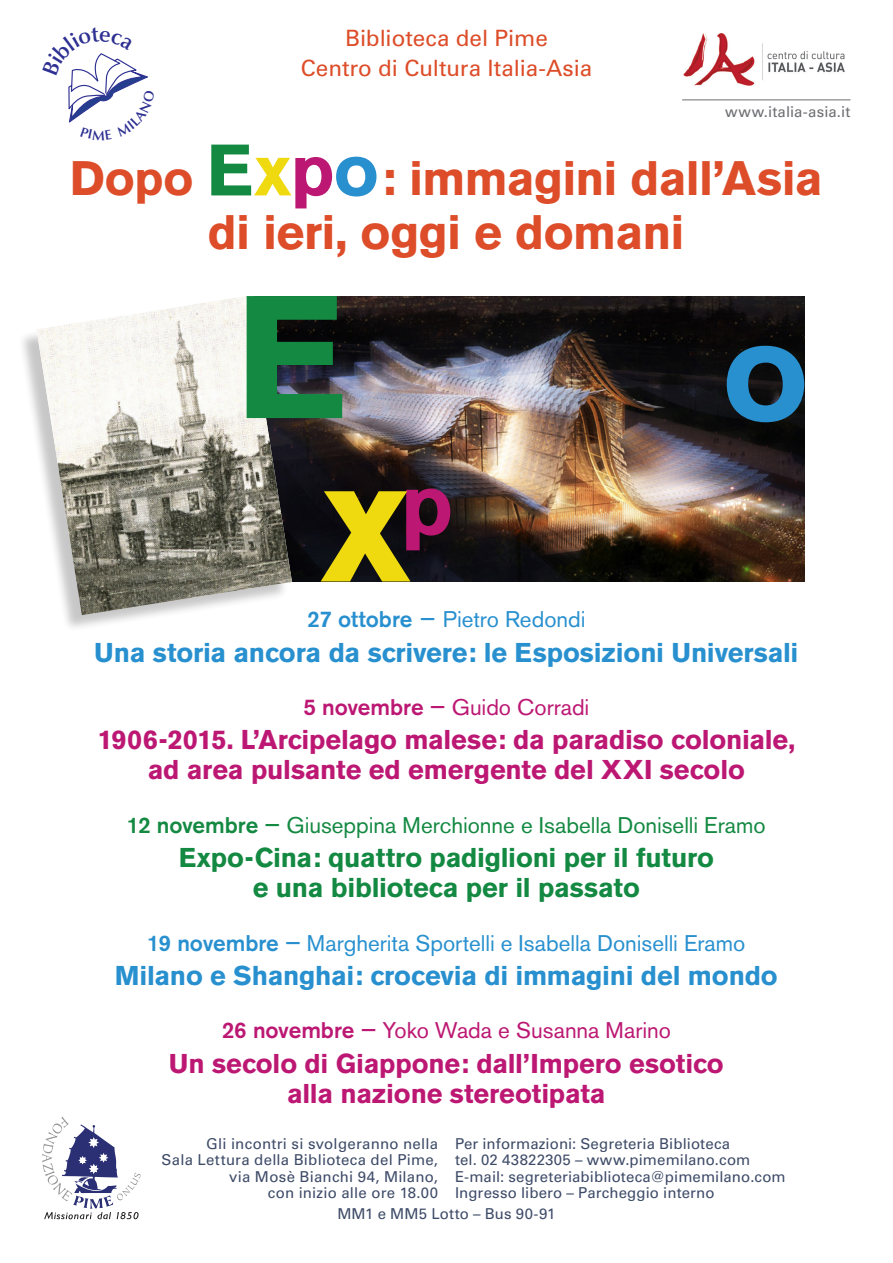
<style>
.page{position:relative;width:893px;height:1263px;background:#fff}
.page>*{position:absolute;margin:0;border:0;box-sizing:border-box;transform-origin:0 0}
._02_titolo{font:700 48px/54px "Akzidenz Grotesk BE";letter-spacing:-.015em;color:#dd4d29;text-align:center}
._07_titoloTxt{font:700 27px/30px "Akzidenz Grotesk BE";letter-spacing:-.005em;color:#bc1873;text-align:center}
._07_titoloTxt-2{font:700 27px "Akzidenz Grotesk BE";letter-spacing:-.005em;color:#2890cf}
._07_titoloTxt-3{font:700 27px/30px "Akzidenz Grotesk BE";letter-spacing:-.005em;color:#138942;text-align:center}
._07_titoloTxt-4{font:22.5px "Akzidenz Grotesk BE";color:#2890cf}
._07_titoloTxt-5{font:22.5px "Akzidenz Grotesk BE";color:#bc1873}
._07_titoloTxt-6{font:22.5px "Akzidenz Grotesk BE";color:#138942}
.relatori{font:22.5px/30px "Univers LT Std";letter-spacing:-.005em;color:#dd4d29;text-align:center}
._06_txt{font:15px/16.5px "Univers LT Std";letter-spacing:.01em;color:#3e4b68;text-align:right}
._00_frase{font:15px "Univers LT Std";letter-spacing:.01em;color:#6d6e72}
.s1{font-size:72px;color:#138942}
.s2{font-size:72px;color:#efda10}
.s3{font-size:72px;color:#bc1873}
.s4{font-size:72px;color:#2890cf}
.s5{font-weight:500}
.s6{font-size:27px}
</style>
<div class="page">
<svg style="left:42px;top:1116px;width:99px;height:104px"></svg>
<hr style="left:682px;top:100px;width:168px;height:1px;background:#6d6e72">
<img style="left:292px;top:296px;width:512px;height:286px">
<div style="left:18px;top:298px;width:270px;height:335px;background:#231f20;opacity:.25"></div>
<img style="left:36px;top:296px;width:256px;height:319px">
<svg style="left:727px;top:344px;width:77px;height:78px;background:#1d5b81"></svg>
<svg style="left:321px;top:488px;width:129px;height:93px;background:#795a1f"></svg>
<svg style="left:247px;top:296px;width:95px;height:122px;background:#18683b"></svg>
<img style="left:683px;top:32px;width:162px;height:54px">
<svg style="left:68px;top:53px;width:80px;height:70px"></svg>
<p class="relatori" style="left:301px;top:24px;width:293px">Biblioteca del Pime<br>Centro di Cultura Italia-Asia</p>
<p class="_00_frase" style="left:725px;top:103px;width:127px">www.italia-asia.it</p>
<p class="_02_titolo" style="left:70px;top:152px;width:755px">Dopo <span class="s1">E</span><span class="s2">x</span><span class="s3">p</span><span class="s4">o</span>: immagini dall’Asia di ieri, oggi e domani</p>
<p class="_07_titoloTxt-4" style="left:307px;top:606px;width:280px"><span class="s5">27 ottobre</span> <span class="s6">–</span> Pietro Redondi</p>
<p class="_07_titoloTxt-2" style="left:94px;top:636px;width:706px">Una storia ancora da scrivere: le Esposizioni Universali</p>
<p class="_07_titoloTxt-5" style="left:303px;top:694px;width:287px"><span class="s5">5 novembre</span> <span class="s6">–</span> Guido Corradi</p>
<p class="_07_titoloTxt" style="left:97px;top:725px;width:699px">1906-2015. L’Arcipelago malese: da paradiso coloniale, ad area pulsante ed emergente del XXI secolo</p>
<p class="_07_titoloTxt-6" style="left:127px;top:811px;width:640px"><span class="s5">12 novembre</span> <span class="s6">–</span> Giuseppina Merchionne e Isabella Doniselli Eramo</p>
<p class="_07_titoloTxt-3" style="left:179px;top:843px;width:537px">Expo-Cina: quattro padiglioni per il futuro e una biblioteca per il passato</p>
<p class="_07_titoloTxt-4" style="left:147px;top:929px;width:600px"><span class="s5">19 novembre</span> <span class="s6">–</span> Margherita Sportelli e Isabella Doniselli Eramo</p>
<p class="_07_titoloTxt-2" style="left:115px;top:960px;width:664px">Milano e Shanghai: crocevia di immagini del mondo</p>
<p class="_07_titoloTxt-5" style="left:222px;top:1017px;width:451px"><span class="s5">26 novembre</span> <span class="s6">–</span> Yoko Wada e Susanna Marino</p>
<p class="_07_titoloTxt" style="left:169px;top:1048px;width:556px">Un secolo di Giappone: dall’Impero esotico alla nazione stereotipata</p>
<p class="_06_txt" style="left:162px;top:1135px;width:278px">Gli incontri si svolgeranno nella<br>Sala Lettura della Biblioteca del Pime, via Mosè Bianchi 94, Milano,<br>con inizio alle ore 18.00</p>
<p class="_06_txt" style="left:455px;top:1135px;width:297px;text-align:left">Per informazioni: Segreteria Biblioteca tel. 02 43822305 – www.pimemilano.com</p>
<p class="_06_txt" style="left:455px;top:1168px;width:332px">E-mail: segreteriabiblioteca@pimemilano.com</p>
<p class="_06_txt" style="left:455px;top:1185px;width:261px">Ingresso libero – Parcheggio interno</p>
<p class="_06_txt" style="left:337px;top:1206px;width:220px">MM1 e MM5 Lotto – Bus 90-91</p>
</div>
